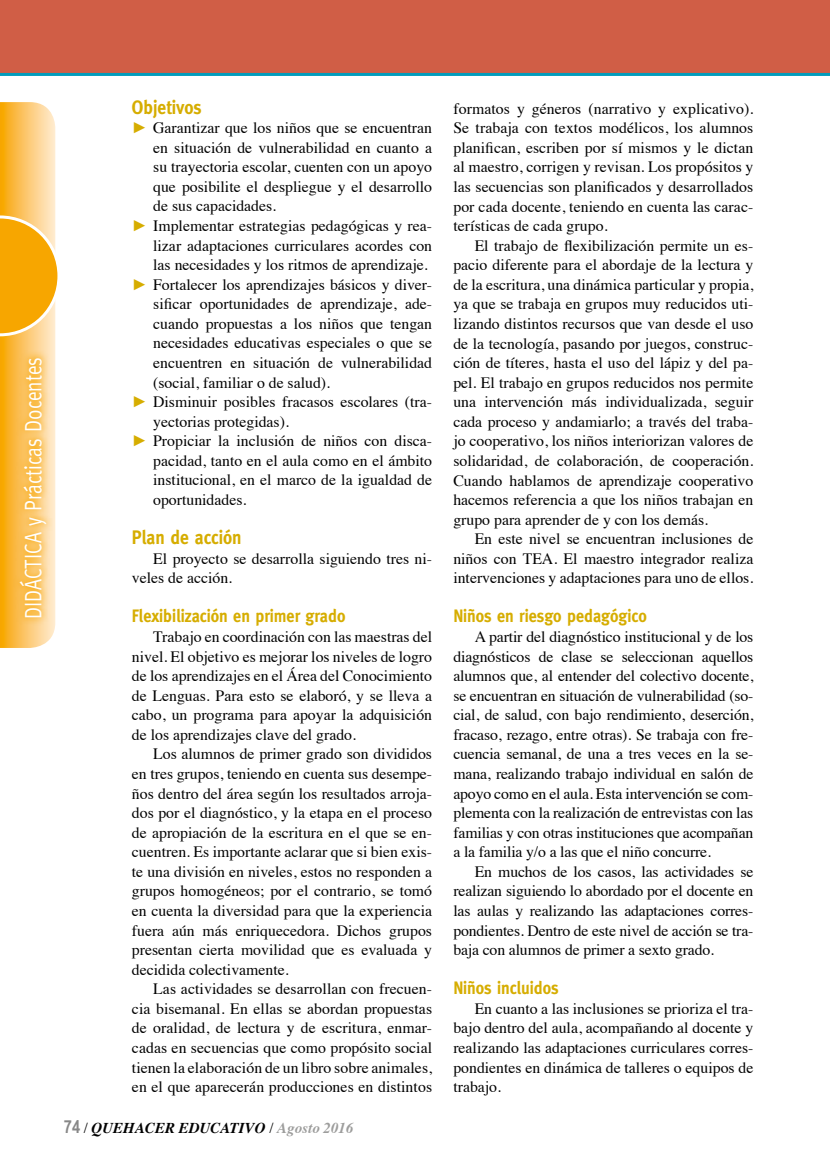
<style>
.page{position:relative;width:830px;height:1170px;background:#fff}
.page>*{position:absolute;margin:0;border:0;box-sizing:border-box;transform-origin:0 0}
.t1{font:24px "Meta";color:#fff;scale:.8 1}
.t2{font:700 19.5px "Meta";color:#d6ad00;scale:.9 1}
.t3{font:700 18px "Meta";color:#d6ad00;scale:.9 1}
.t4{font:15.75px/19.5px "Times";color:#000;text-align:justify}
.t5{font:italic 700 15px "Times";color:#000}
.s1{font-family:"Arial";color:#d6ad00}
.s2{font-family:"Arial Narrow";font-style:normal;font-size:18px;color:#878787}
.s3{font-weight:400;font-style:normal}
.s4{color:#9d9d9c}
</style>
<div class="page">
<svg style="left:0;top:102px;width:58px;height:546px;background:#fac257"></svg>
<svg style="left:12px;top:350px;width:41px;height:275px;background:#fbc669"></svg>
<div style="left:0;top:0;width:829px;height:76px;background:#d05e46"></div>
<h1 class="t1" style="left:19px;top:619px;width:329px;rotate:-90deg">DIDÁCTICA y Prácticas Docentes</h1>
<p class="t2" style="left:132px;top:95px;width:79px">Objetivos</p>
<p class="t4" style="left:132px;top:117px;width:301px"><span class="s1">►</span> Garantizar que los niños que se encuentran</p>
<p class="t4" style="left:153px;top:136px;width:280px">en situación de vulnerabilidad en cuanto a</p>
<p class="t4" style="left:153px;top:156px;width:280px">su trayectoria escolar, cuenten con un apoyo</p>
<p class="t4" style="left:153px;top:175px;width:280px">que posibilite el despliegue y el desarrollo</p>
<p class="t4" style="left:153px;top:195px;width:124px">de sus capacidades.</p>
<p class="t4" style="left:132px;top:215px;width:301px"><span class="s1">►</span> Implementar estrategias pedagógicas y rea-</p>
<p class="t4" style="left:153px;top:234px;width:280px">lizar adaptaciones curriculares acordes con</p>
<p class="t4" style="left:153px;top:254px;width:276px">las necesidades y los ritmos de aprendizaje.</p>
<p class="t4" style="left:132px;top:273px;width:301px"><span class="s1">►</span> Fortalecer los aprendizajes básicos y diver-</p>
<p class="t4" style="left:153px;top:293px;width:280px">sificar oportunidades de aprendizaje, ade-</p>
<p class="t4" style="left:153px;top:312px;width:280px">cuando propuestas a los niños que tengan</p>
<p class="t4" style="left:153px;top:332px;width:280px">necesidades educativas especiales o que se</p>
<p class="t4" style="left:153px;top:351px;width:280px">encuentren en situación de vulnerabilidad</p>
<p class="t4" style="left:153px;top:371px;width:178px">(social, familiar o de salud).</p>
<p class="t4" style="left:132px;top:391px;width:301px"><span class="s1">►</span> Disminuir posibles fracasos escolares (tra-</p>
<p class="t4" style="left:153px;top:410px;width:137px">yectorias protegidas).</p>
<p class="t4" style="left:132px;top:430px;width:301px"><span class="s1">►</span> Propiciar la inclusión de niños con disca-</p>
<p class="t4" style="left:153px;top:449px;width:280px">pacidad, tanto en el aula como en el ámbito</p>
<p class="t4" style="left:153px;top:469px;width:280px">institucional, en el marco de la igualdad de</p>
<p class="t4" style="left:153px;top:488px;width:95px">oportunidades.</p>
<p class="t2" style="left:132px;top:526px;width:123px">Plan de acción</p>
<p class="t4" style="left:132px;top:547px;width:301px;text-indent:21px">El proyecto se desarrolla siguiendo tres ni&shy;veles de acción.</p>
<p class="t3" style="left:132px;top:605px;width:239px">Flexibilización en primer grado</p>
<p class="t4" style="left:132px;top:625px;width:301px;text-indent:21px">Trabajo en coordinación con las maestras del nivel. El objetivo es mejorar los niveles de logro de los aprendizajes en el Área del Conocimiento de Lenguas. Para esto se elaboró, y se lleva a cabo, un programa para apoyar la adquisición de los aprendizajes clave del grado.</p>
<p class="t4" style="left:132px;top:743px;width:301px;text-indent:21px">Los alumnos de primer grado son divididos en tres grupos, teniendo en cuenta sus desempe&shy;ños dentro del área según los resultados arroja&shy;dos por el diagnóstico, y la etapa en el proceso de apropiación de la escritura en el que se en&shy;cuentren. Es importante aclarar que si bien exis&shy;te una división en niveles, estos no responden a grupos homogéneos; por el contrario, se tomó en cuenta la diversidad para que la experiencia fuera aún más enriquecedora. Dichos grupos presentan cierta movilidad que es evaluada y decidida colectivamente.</p>
<p class="t4" style="left:132px;top:977px;width:301px;text-indent:21px">Las actividades se desarrollan con frecuen&shy;cia bisemanal. En ellas se abordan propuestas de oralidad, de lectura y de escritura, enmar&shy;cadas en secuencias que como propósito social tienen la elaboración de un libro sobre animales, en el que aparecerán producciones en distintos</p>
<p class="t5" style="left:64px;top:1113px;width:291px"><span class="s2">74</span> <span class="s3">/</span> QUEHACER EDUCATIVO <span class="s3">/</span> <span class="s4">Agosto 2016</span></p>
<p class="t4" style="left:453px;top:97px;width:301px">formatos y géneros (narrativo y explicativo).<br>Se trabaja con textos modélicos, los alumnos planifican, escriben por sí mismos y le dictan al maestro, corrigen y revisan. Los propósitos y las secuencias son planificados y desarrollados por cada docente, teniendo en cuenta las carac&shy;terísticas de cada grupo.</p>
<p class="t4" style="left:453px;top:234px;width:301px;text-indent:21px">El trabajo de flexibilización permite un es&shy;pacio diferente para el abordaje de la lectura y de la escritura, una dinámica particular y propia, ya que se trabaja en grupos muy reducidos uti&shy;lizando distintos recursos que van desde el uso de la tecnología, pasando por juegos, construc&shy;ción de títeres, hasta el uso del lápiz y del pa&shy;pel. El trabajo en grupos reducidos nos permite una intervención más individualizada, seguir cada proceso y andamiarlo; a través del traba&shy;jo cooperativo, los niños interiorizan valores de solidaridad, de colaboración, de cooperación.<br>Cuando hablamos de aprendizaje cooperativo hacemos referencia a que los niños trabajan en grupo para aprender de y con los demás.</p>
<p class="t4" style="left:453px;top:528px;width:301px;text-indent:21px">En este nivel se encuentran inclusiones de niños con TEA. El maestro integrador realiza intervenciones y adaptaciones para uno de ellos.</p>
<p class="t3" style="left:453px;top:605px;width:216px">Niños en riesgo pedagógico</p>
<p class="t4" style="left:453px;top:625px;width:301px;text-indent:21px">A partir del diagnóstico institucional y de los diagnósticos de clase se seleccionan aquellos alumnos que, al entender del colectivo docente, se encuentran en situación de vulnerabilidad (so&shy;cial, de salud, con bajo rendimiento, deserción, fracaso, rezago, entre otras). Se trabaja con fre&shy;cuencia semanal, de una a tres veces en la se&shy;mana, realizando trabajo individual en salón de apoyo como en el aula. Esta intervención se com&shy;plementa con la realización de entrevistas con las familias y con otras instituciones que acompañan a la familia y/o a las que el niño concurre.</p>
<p class="t4" style="left:453px;top:860px;width:301px;text-indent:21px">En muchos de los casos, las actividades se realizan siguiendo lo abordado por el docente en las aulas y realizando las adaptaciones corres&shy;pondientes. Dentro de este nivel de acción se tra&shy;baja con alumnos de primer a sexto grado.</p>
<p class="t3" style="left:453px;top:977px;width:119px">Niños incluidos</p>
<p class="t4" style="left:453px;top:997px;width:301px;text-indent:21px">En cuanto a las inclusiones se prioriza el tra&shy;bajo dentro del aula, acompañando al docente y realizando las adaptaciones curriculares corres&shy;pondientes en dinámica de talleres o equipos de trabajo.</p>
</div>
